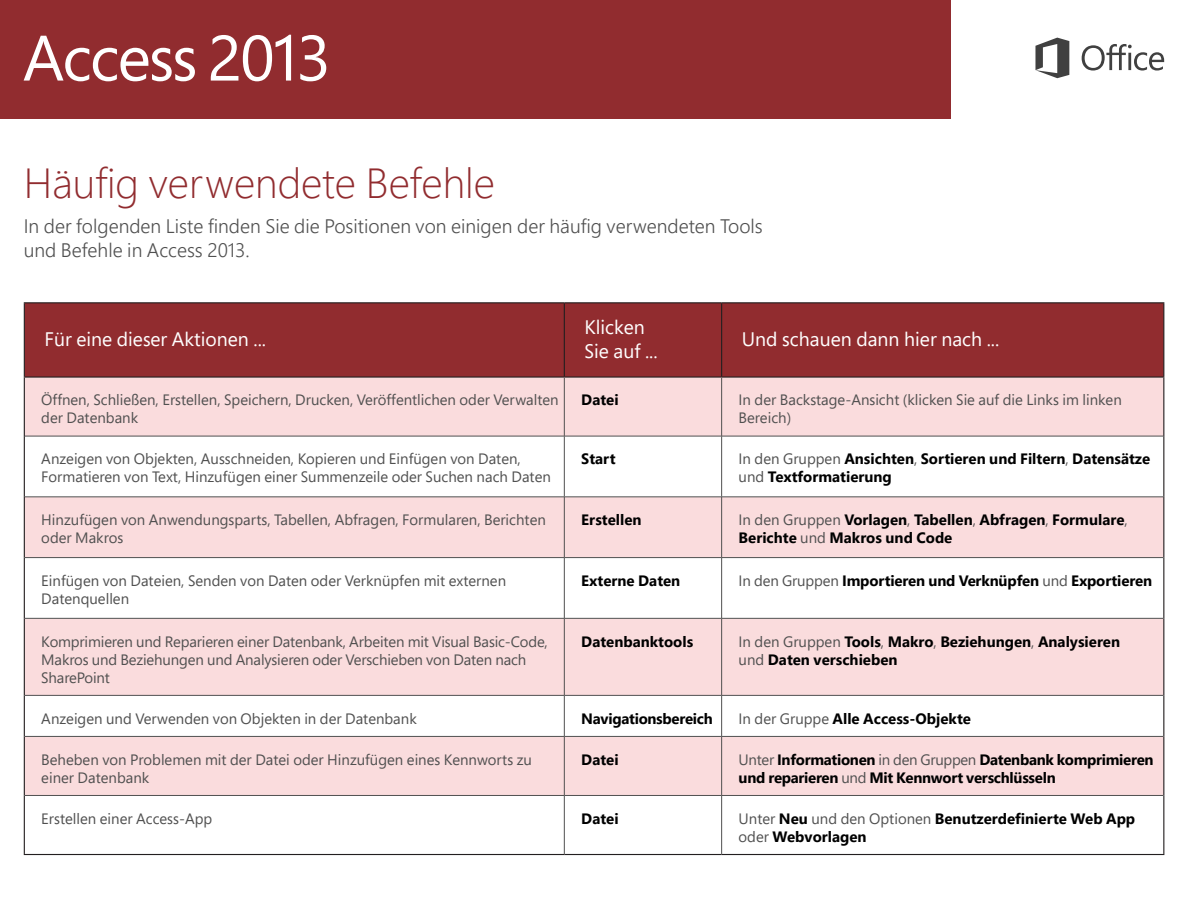
<style>
.page{position:relative;width:1188px;height:918px;background:#fff}
.page>*{position:absolute;margin:0;border:0;box-sizing:border-box;transform-origin:0 0}
.t1{font:300 42px "Segoe Pro";color:#912c2f}
.t2{font:300 19.5px/23.4px "Segoe Pro";color:#505050}
.t3{font:19.5px/23.4px "Segoe Pro";color:#fff}
.t4{font:15px/18px "Segoe Pro";color:#505050}
.t5{font:700 15px/18px "Segoe Pro";color:#000}
.t6{font:700 15px/18px "Segoe Pro";letter-spacing:-.02em;color:#000}
.s1{font-weight:400;color:#505050}
</style>
<div class="page">
<div style="left:0;top:0;width:950px;height:119px;background:#912c2f"></div>
<svg style="left:1082px;top:44px;width:82px;height:27px"></svg>
<svg style="left:1035px;top:38px;width:34px;height:40px"></svg>
<svg style="left:24px;top:36px;width:171px;height:45px"></svg>
<svg style="left:211px;top:35px;width:80px;height:46px"></svg>
<svg style="left:300px;top:35px;width:26px;height:46px"></svg>
<div style="left:25px;top:303px;width:1138px;height:73px;background:#912c2f"></div>
<div style="left:25px;top:378px;width:1138px;height:58px;background:#fadcdd"></div>
<svg style="left:25px;top:437px;width:1138px;height:417px"></svg>
<div style="left:25px;top:737px;width:1138px;height:58px;background:#fadcdd"></div>
<hr style="left:24px;top:378px;width:1px;height:58px;background:#231f20">
<hr style="left:1163px;top:378px;width:1px;height:58px;background:#231f20">
<hr style="left:24px;top:436px;width:1px;height:61px;background:#231f20">
<hr style="left:1163px;top:436px;width:1px;height:61px;background:#231f20">
<hr style="left:24px;top:497px;width:1px;height:61px;background:#231f20">
<hr style="left:1163px;top:497px;width:1px;height:61px;background:#231f20">
<hr style="left:24px;top:558px;width:1px;height:60px;background:#231f20">
<hr style="left:1163px;top:558px;width:1px;height:60px;background:#231f20">
<hr style="left:24px;top:618px;width:1px;height:77px;background:#231f20">
<hr style="left:1163px;top:618px;width:1px;height:77px;background:#231f20">
<hr style="left:24px;top:695px;width:1px;height:41px;background:#231f20">
<hr style="left:1163px;top:695px;width:1px;height:41px;background:#231f20">
<hr style="left:24px;top:736px;width:1px;height:59px;background:#231f20">
<hr style="left:1163px;top:736px;width:1px;height:59px;background:#231f20">
<hr style="left:24px;top:795px;width:1px;height:59px;background:#231f20">
<hr style="left:1163px;top:795px;width:1px;height:59px;background:#231f20">
<hr style="left:24px;top:854px;width:540px;height:1px;background:#231f20">
<hr style="left:564px;top:854px;width:158px;height:1px;background:#231f20">
<hr style="left:722px;top:854px;width:442px;height:1px;background:#231f20">
<hr style="left:25px;top:436px;width:539px;height:1px;background:#505050">
<hr style="left:564px;top:436px;width:158px;height:1px;background:#505050">
<hr style="left:722px;top:436px;width:441px;height:1px;background:#505050">
<hr style="left:25px;top:497px;width:539px;height:1px;background:#505050">
<hr style="left:564px;top:497px;width:158px;height:1px;background:#505050">
<hr style="left:722px;top:497px;width:441px;height:1px;background:#505050">
<hr style="left:25px;top:557px;width:539px;height:1px;background:#505050">
<hr style="left:564px;top:557px;width:158px;height:1px;background:#505050">
<hr style="left:722px;top:557px;width:441px;height:1px;background:#505050">
<hr style="left:25px;top:618px;width:539px;height:1px;background:#505050">
<hr style="left:564px;top:618px;width:158px;height:1px;background:#505050">
<hr style="left:722px;top:618px;width:441px;height:1px;background:#505050">
<hr style="left:25px;top:695px;width:539px;height:1px;background:#505050">
<hr style="left:564px;top:695px;width:158px;height:1px;background:#505050">
<hr style="left:722px;top:695px;width:441px;height:1px;background:#505050">
<hr style="left:25px;top:736px;width:539px;height:1px;background:#505050">
<hr style="left:564px;top:736px;width:158px;height:1px;background:#505050">
<hr style="left:722px;top:736px;width:441px;height:1px;background:#505050">
<hr style="left:25px;top:795px;width:539px;height:1px;background:#505050">
<hr style="left:564px;top:795px;width:158px;height:1px;background:#505050">
<hr style="left:722px;top:795px;width:441px;height:1px;background:#505050">
<hr style="left:24px;top:302px;width:540px;height:1px;background:#231f20">
<hr style="left:24px;top:303px;width:1px;height:73px;background:#231f20">
<hr style="left:564px;top:302px;width:158px;height:1px;background:#231f20">
<hr style="left:564px;top:303px;width:1px;height:73px;background:#231f20">
<hr style="left:24px;top:376px;width:540px;height:2px;background:#231f20">
<hr style="left:564px;top:376px;width:158px;height:2px;background:#231f20">
<hr style="left:722px;top:302px;width:442px;height:1px;background:#231f20">
<hr style="left:721px;top:303px;width:1px;height:73px;background:#231f20">
<hr style="left:1163px;top:303px;width:1px;height:73px;background:#231f20">
<hr style="left:564px;top:378px;width:1px;height:58px;background:#505050">
<hr style="left:721px;top:378px;width:1px;height:58px;background:#505050">
<hr style="left:564px;top:436px;width:1px;height:61px;background:#505050">
<hr style="left:564px;top:497px;width:1px;height:60px;background:#505050">
<hr style="left:564px;top:558px;width:1px;height:60px;background:#505050">
<hr style="left:564px;top:619px;width:1px;height:76px;background:#505050">
<hr style="left:564px;top:696px;width:1px;height:40px;background:#505050">
<hr style="left:564px;top:737px;width:1px;height:58px;background:#505050">
<hr style="left:564px;top:796px;width:1px;height:58px;background:#505050">
<hr style="left:722px;top:376px;width:442px;height:2px;background:#231f20">
<hr style="left:721px;top:436px;width:1px;height:61px;background:#505050">
<hr style="left:721px;top:497px;width:1px;height:60px;background:#505050">
<hr style="left:721px;top:558px;width:1px;height:60px;background:#505050">
<hr style="left:721px;top:619px;width:1px;height:76px;background:#505050">
<hr style="left:721px;top:696px;width:1px;height:40px;background:#505050">
<hr style="left:721px;top:737px;width:1px;height:58px;background:#505050">
<hr style="left:721px;top:796px;width:1px;height:58px;background:#505050">
<p class="t1" style="left:24px;top:154px;width:473px">Häufig verwendete Befehle</p>
<p class="t2" style="left:24px;top:214px;width:741px">In der folgenden Liste finden Sie die Positionen von einigen der häufig verwendeten Tools und Befehle in Access 2013.</p>
<p class="t3" style="left:45px;top:327px;width:223px">Für eine dieser Aktionen ...</p>
<p class="t3" style="left:585px;top:315px;width:75px">Klicken<br>Sie auf ...</p>
<p class="t3" style="left:742px;top:327px;width:259px">Und schauen dann hier nach ...</p>
<p class="t4" style="left:41px;top:391px;width:519px">Öffnen, Schließen, Erstellen, Speichern, Drucken, Veröffentlichen oder Verwalten der Datenbank</p>
<p class="t5" style="left:581px;top:391px;width:39px">Datei</p>
<p class="t4" style="left:739px;top:391px;width:385px">In der Backstage-Ansicht (klicken Sie auf die Links im linken<br>Bereich)</p>
<p class="t4" style="left:41px;top:450px;width:511px">Anzeigen von Objekten, Ausschneiden, Kopieren und Einfügen von Daten,<br>Formatieren von Text, Hinzufügen einer Summenzeile oder Suchen nach Daten</p>
<p class="t5" style="left:581px;top:450px;width:36px">Start</p>
<p class="t5" style="left:739px;top:450px;width:413px"><span class="s1">In den Gruppen</span> Ansichten<span class="s1">,</span> Sortieren und Filtern<span class="s1">,</span> Datensätze <span class="s1">und</span> Textformatierung</p>
<p class="t4" style="left:41px;top:510px;width:506px">Hinzufügen von Anwendungsparts, Tabellen, Abfragen, Formularen, Berichten oder Makros</p>
<p class="t5" style="left:581px;top:510px;width:62px">Erstellen</p>
<p class="t5" style="left:739px;top:510px;width:391px"><span class="s1">In den Gruppen</span> Vorlagen<span class="s1">,</span> Tabellen<span class="s1">,</span> Abfragen<span class="s1">,</span> Formulare<span class="s1">,<br></span>Berichte <span class="s1">und</span> Makros und Code</p>
<p class="t4" style="left:41px;top:571px;width:466px">Einfügen von Dateien, Senden von Daten oder Verknüpfen mit externen<br>Datenquellen</p>
<p class="t5" style="left:581px;top:571px;width:101px">Externe Daten</p>
<p class="t5" style="left:739px;top:571px;width:415px"><span class="s1">In den Gruppen</span> Importieren und Verknüpfen <span class="s1">und</span> Exportieren</p>
<p class="t4" style="left:41px;top:632px;width:508px">Komprimieren und Reparieren einer Datenbank, Arbeiten mit Visual Basic-Code,<br>Makros und Beziehungen und Analysieren oder Verschieben von Daten nach<br>SharePoint</p>
<p class="t5" style="left:581px;top:632px;width:114px">Datenbanktools</p>
<p class="t5" style="left:739px;top:632px;width:383px"><span class="s1">In den Gruppen</span> Tools<span class="s1">,</span> Makro<span class="s1">,</span> Beziehungen<span class="s1">,</span> Analysieren <span class="s1">und</span> Daten verschieben</p>
<p class="t4" style="left:41px;top:709px;width:377px">Anzeigen und Verwenden von Objekten in der Datenbank</p>
<p class="t6" style="left:581px;top:709px;width:133px">Navigationsbereich</p>
<p class="t5" style="left:739px;top:709px;width:234px"><span class="s1">In der Gruppe</span> Alle Access-Objekte</p>
<p class="t4" style="left:41px;top:750px;width:492px">Beheben von Problemen mit der Datei oder Hinzufügen eines Kennworts zu einer Datenbank</p>
<p class="t5" style="left:581px;top:750px;width:39px">Datei</p>
<p class="t6" style="left:739px;top:750px;width:416px"><span class="s1">Unter</span> Informationen <span class="s1">in den Gruppen</span> Datenbank komprimieren und reparieren <span class="s1">und</span> Mit Kennwort verschlüsseln</p>
<p class="t4" style="left:41px;top:809px;width:172px">Erstellen einer Access-App</p>
<p class="t5" style="left:581px;top:809px;width:39px">Datei</p>
<p class="t5" style="left:739px;top:809px;width:398px"><span class="s1">Unter</span> Neu <span class="s1">und den Optionen</span> Benutzerdefinierte Web App <span class="s1">oder</span> Webvorlagen</p>
</div>
